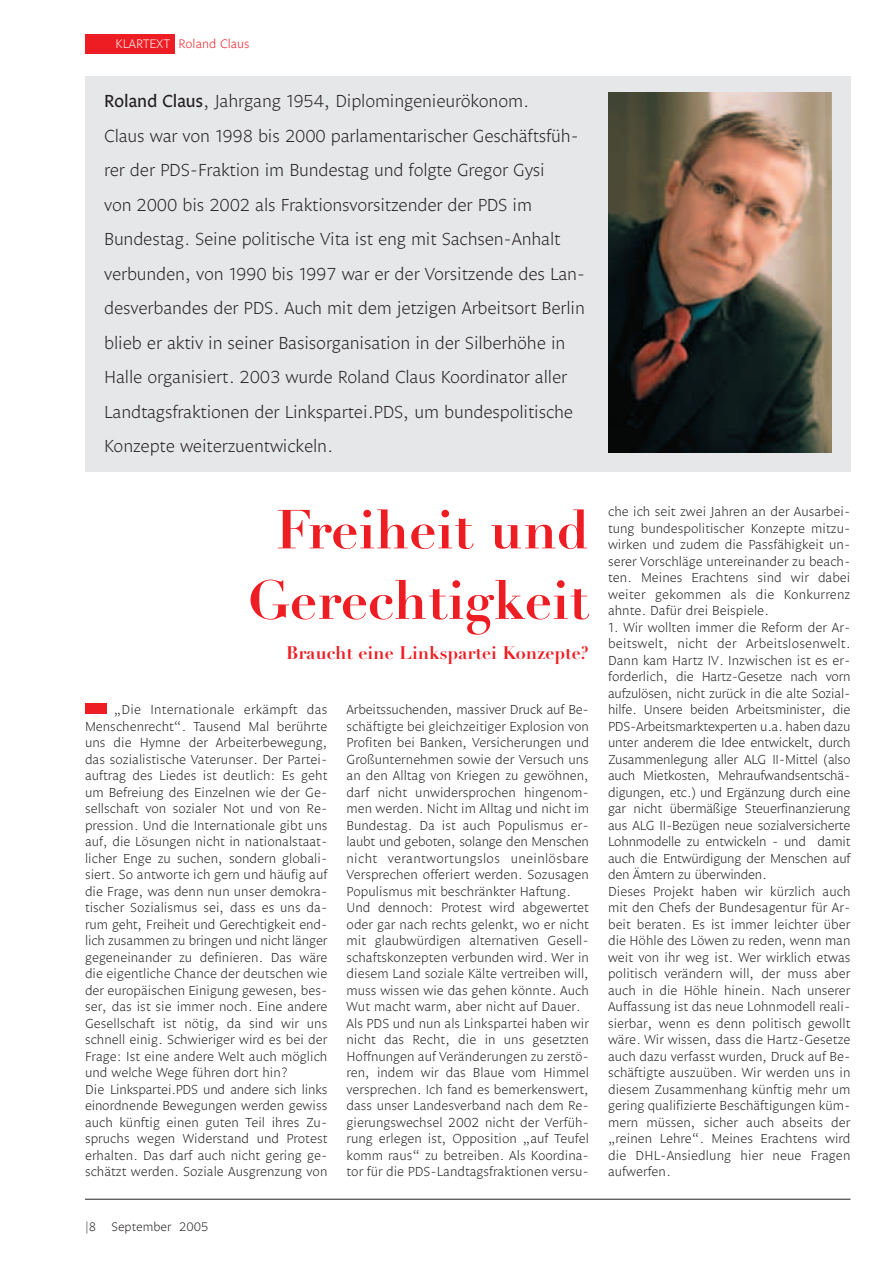
<style>
.page{position:relative;width:893px;height:1263px;background:#fff}
.page>*{position:absolute;margin:0;border:0;box-sizing:border-box;transform-origin:0 0}
.t1{font:700 54px/70.5px "Didot";color:#ee1d23;text-align:center}
.t2{font:300 18px/34.5px "Legato LF";letter-spacing:-.01em;color:#231f20}
.t3{font:700 18px "Didot";color:#ee1d23}
.t4{font:300 13.5px/16.5px "Legato LF";color:#231f20}
.t5{font:300 12.75px "Legato LF";color:#ee1d23}
.t6{font:300 12.75px "Legato LF";color:#231f20}
.s1{color:#fff}
.s2{font-family:"Legato";font-weight:400}
</style>
<div class="page">
<div style="left:85px;top:77px;width:765px;height:394px;background:#e6e7e9"></div>
<hr style="left:85px;top:1199px;width:765px;height:1px;background:#231f20">
<div style="left:85px;top:704px;width:21px;height:10px;background:#ee1d23"></div>
<div style="left:85px;top:34px;width:89px;height:20px;background:#ee1d23"></div>
<img style="left:608px;top:92px;width:224px;height:361px">
<p class="t5" style="left:116px;top:39px;width:135px"><span class="s1">KLARTEXT</span> Roland Claus</p>
<p class="t2" style="left:104px;top:85px;width:483px"><span class="s2">Roland Claus</span>, Jahrgang 1954, Diplomingenieurökonom.<br>Claus war von 1998 bis 2000 parlamentarischer Geschäftsfüh&shy;rer der PDS-Fraktion im Bundestag und folgte Gregor Gysi<br>von 2000 bis 2002 als Fraktionsvorsitzender der PDS im Bundestag. Seine politische Vita ist eng mit Sachsen-Anhalt verbunden, von 1990 bis 1997 war er der Vorsitzende des Lan&shy;desverbandes der PDS. Auch mit dem jetzigen Arbeitsort Berlin blieb er aktiv in seiner Basisorganisation in der Silberhöhe in Halle organisiert. 2003 wurde Roland Claus Koordinator aller Landtagsfraktionen der Linkspartei.PDS, um bundespolitische Konzepte weiterzuentwickeln.</p>
<h1 class="t1" style="left:248px;top:502px;width:342px">Freiheit und<br>Gerechtigkeit</h1>
<h2 class="t3" style="left:286px;top:646px;width:304px">Braucht eine Linkspartei Konzepte?</h2>
<p class="t4" style="left:85px;top:702px;width:244px;text-indent:29px">„Die Internationale erkämpft das Menschenrecht“. Tausend Mal berührte uns die Hymne der Arbeiterbewegung, das sozialistische Vaterunser. Der Partei&shy;auftrag des Liedes ist deutlich: Es geht um Befreiung des Einzelnen wie der Ge&shy;sellschaft von sozialer Not und von Re&shy;pression. Und die Internationale gibt uns auf, die Lösungen nicht in nationalstaat&shy;licher Enge zu suchen, sondern globali&shy;siert. So antworte ich gern und häufig auf die Frage, was denn nun unser demokra&shy;tischer Sozialismus sei, dass es uns da&shy;rum geht, Freiheit und Gerechtigkeit end&shy;lich zusammen zu bringen und nicht länger gegeneinander zu definieren. Das wäre die eigentliche Chance der deutschen wie der europäischen Einigung gewesen, bes&shy;ser, das ist sie immer noch. Eine andere Gesellschaft ist nötig, da sind wir uns schnell einig. Schwieriger wird es bei der Frage: Ist eine andere Welt auch möglich und welche Wege führen dort hin?<br>Die Linkspartei.PDS und andere sich links einordnende Bewegungen werden gewiss auch künftig einen guten Teil ihres Zu&shy;spruchs wegen Widerstand und Protest erhalten. Das darf auch nicht gering ge&shy;schätzt werden. Soziale Ausgrenzung von</p>
<p class="t6" style="left:85px;top:1221px;width:125px">|8 September 2005</p>
<p class="t4" style="left:347px;top:702px;width:244px">Arbeitssuchenden, massiver Druck auf Be&shy;schäftigte bei gleichzeitiger Explosion von Profiten bei Banken, Versicherungen und Großunternehmen sowie der Versuch uns an den Alltag von Kriegen zu gewöhnen, darf nicht unwidersprochen hingenom&shy;men werden. Nicht im Alltag und nicht im Bundestag. Da ist auch Populismus er&shy;laubt und geboten, solange den Menschen nicht verantwortungslos uneinlösbare Versprechen offeriert werden. Sozusagen Populismus mit beschränkter Haftung.<br>Und dennoch: Protest wird abgewertet oder gar nach rechts gelenkt, wo er nicht mit glaubwürdigen alternativen Gesell&shy;schaftskonzepten verbunden wird. Wer in diesem Land soziale Kälte vertreiben will, muss wissen wie das gehen könnte. Auch Wut macht warm, aber nicht auf Dauer.<br>Als PDS und nun als Linkspartei haben wir nicht das Recht, die in uns gesetzten Hoffnungen auf Veränderungen zu zerstö&shy;ren, indem wir das Blaue vom Himmel versprechen. Ich fand es bemerkenswert, dass unser Landesverband nach dem Re&shy;gierungswechsel 2002 nicht der Verfüh&shy;rung erlegen ist, Opposition „auf Teufel komm raus“ zu betreiben. Als Koordina&shy;tor für die PDS-Landtagsfraktionen versu-</p>
<p class="t4" style="left:608px;top:504px;width:244px;text-align:justify">che ich seit zwei Jahren an der Ausarbei&shy;tung bundespolitischer Konzepte mitzu&shy;wirken und zudem die Passfähigkeit un&shy;serer Vorschläge untereinander zu beach&shy;ten. Meines Erachtens sind wir dabei weiter gekommen als die Konkurrenz ahnte. Dafür drei Beispiele.</p>
<p class="t4" style="left:608px;top:620px;width:244px">1. Wir wollten immer die Reform der Ar&shy;beitswelt, nicht der Arbeitslosenwelt.<br>Dann kam Hartz IV. Inzwischen ist es er&shy;forderlich, die Hartz-Gesetze nach vorn aufzulösen, nicht zurück in die alte Sozial&shy;hilfe. Unsere beiden Arbeitsminister, die PDS-Arbeitsmarktexperten u.a. haben dazu unter anderem die Idee entwickelt, durch Zusammenlegung aller ALG II-Mittel (also auch Mietkosten, Mehraufwandsentschä&shy;digungen, etc.) und Ergänzung durch eine gar nicht übermäßige Steuerfinanzierung aus ALG II-Bezügen neue sozialversicherte Lohnmodelle zu entwickeln - und damit auch die Entwürdigung der Menschen auf den Ämtern zu überwinden.<br>Dieses Projekt haben wir kürzlich auch mit den Chefs der Bundesagentur für Ar&shy;beit beraten. Es ist immer leichter über die Höhle des Löwen zu reden, wenn man weit von ihr weg ist. Wer wirklich etwas politisch verändern will, der muss aber auch in die Höhle hinein. Nach unserer Auffassung ist das neue Lohnmodell reali&shy;sierbar, wenn es denn politisch gewollt wäre. Wir wissen, dass die Hartz-Gesetze auch dazu verfasst wurden, Druck auf Be&shy;schäftigte auszuüben. Wir werden uns in diesem Zusammenhang künftig mehr um gering qualifizierte Beschäftigungen küm&shy;mern müssen, sicher auch abseits der „reinen Lehre“. Meines Erachtens wird die DHL-Ansiedlung hier neue Fragen aufwerfen.</p>
</div>
